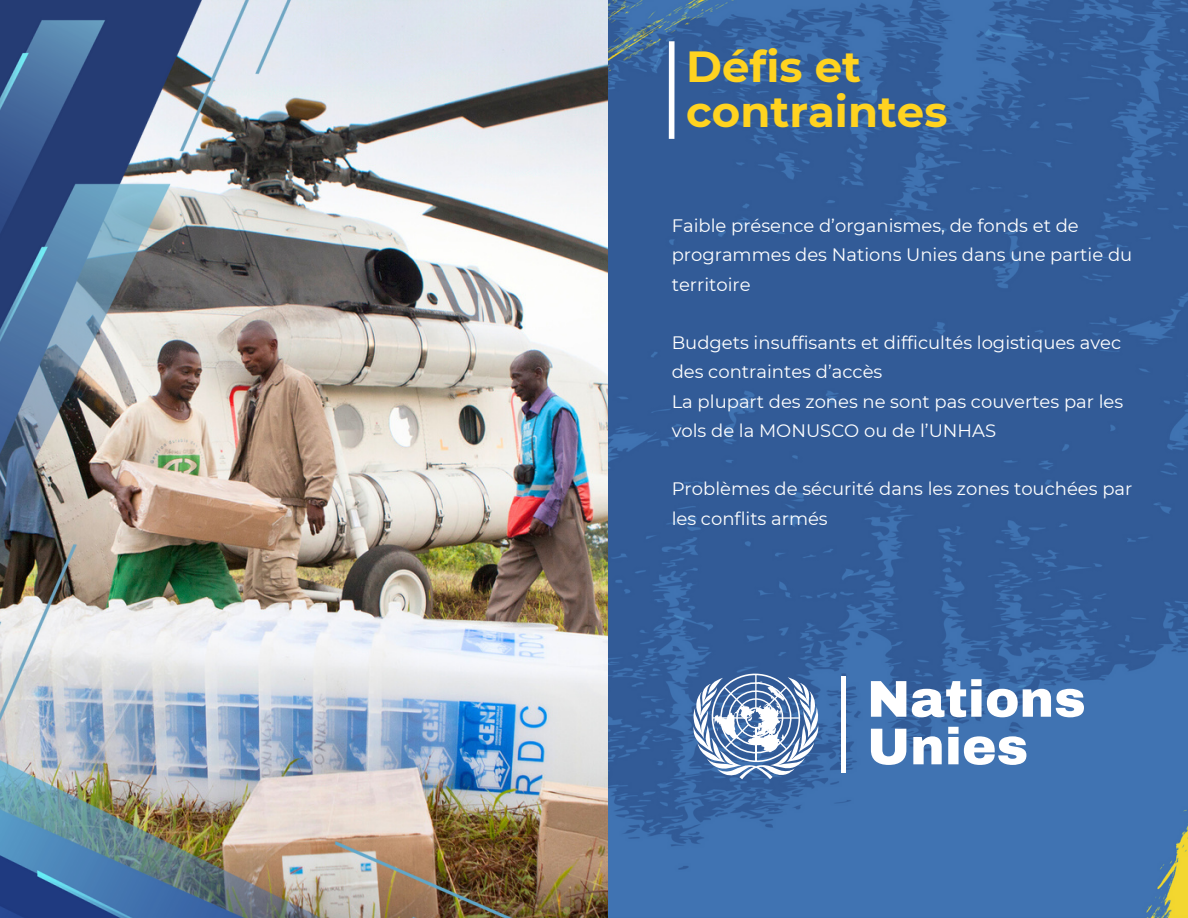
<style>
.page{position:relative;width:1188px;height:918px;background:#fff}
.page>*{position:absolute;margin:0;border:0;box-sizing:border-box;transform-origin:0 0}
.t1{font:900 51.75px "Archivo";color:#fff}
.t2{font:700 43.5px/45px "Montserrat";color:#ffd320}
.t3{font:18px/29.2px "Montserrat";color:#fff}
</style>
<div class="page">
<img style="left:307px;top:0;width:301px;height:918px">
<img style="left:608px;top:0;width:580px;height:918px">
<div style="left:669px;top:41px;width:6px;height:98px;background:#fff"></div>
<img style="left:0;top:0;width:307px;height:611px">
<img style="left:0;top:611px;width:523px;height:307px">
<svg style="left:693px;top:667px;width:126px;height:112px"></svg>
<div style="left:841px;top:676px;width:5px;height:97px;background:#fff"></div>
<p class="t2" style="left:686px;top:44px;width:263px">Défis et contraintes</p>
<p class="t3" style="left:672px;top:211px;width:462px">Faible présence d’organismes, de fonds et de programmes des Nations Unies dans une partie du territoire</p>
<p class="t3" style="left:672px;top:328px;width:451px">Budgets insuffisants et difficultés logistiques avec des contraintes d’accès</p>
<p class="t3" style="left:672px;top:387px;width:453px">La plupart des zones ne sont pas couvertes par les vols de la MONUSCO ou de l’UNHAS</p>
<p class="t3" style="left:672px;top:474px;width:462px">Problèmes de sécurité dans les zones touchées par les conflits armés</p>
<p class="t1" style="left:867px;top:671px;width:220px">Nations</p>
<p class="t1" style="left:867px;top:719px;width:163px">Unies</p>
</div>
